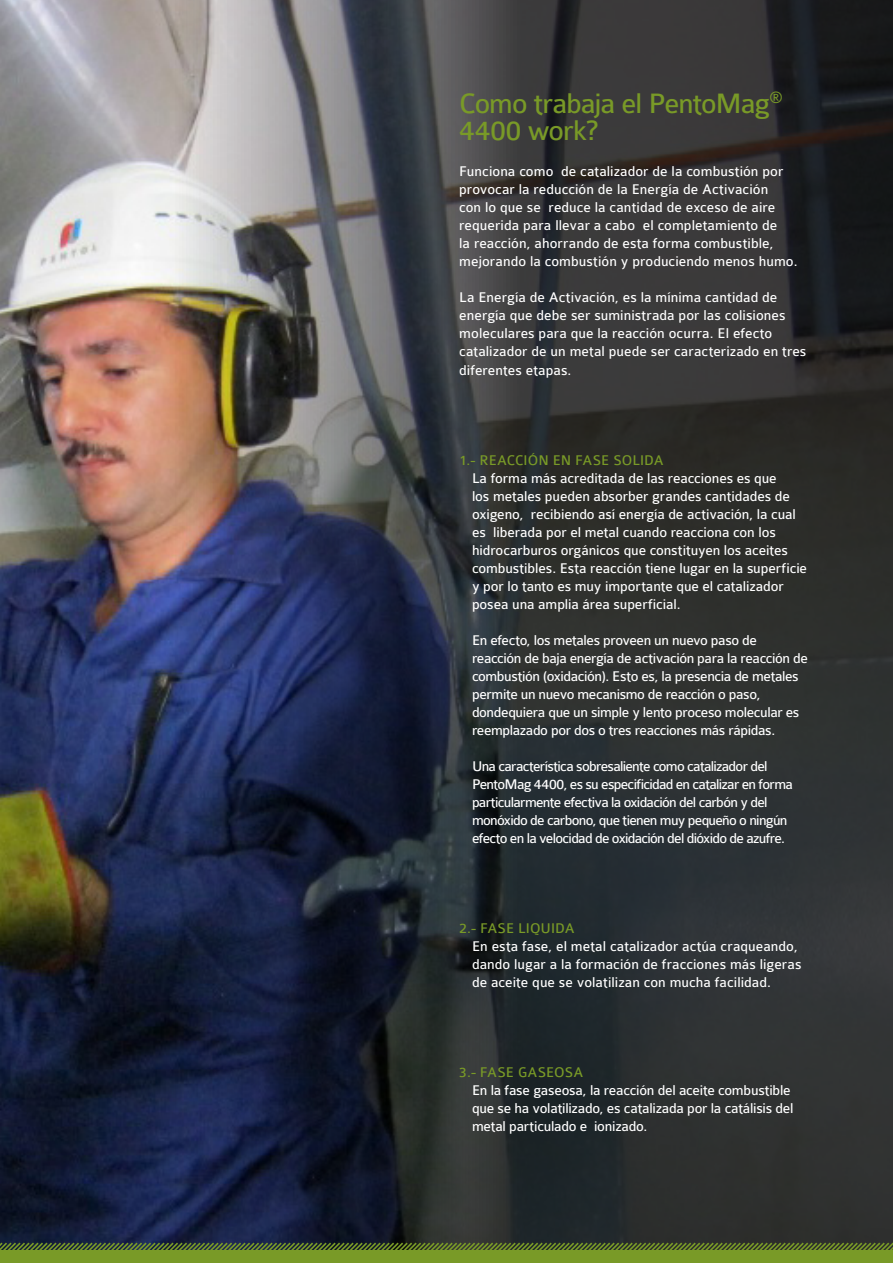
<style>
.page{position:relative;width:893px;height:1263px;background:#fff}
.page>*{position:absolute;margin:0;border:0;box-sizing:border-box;transform-origin:0 0}
.t1{font:30px/27px "Colaborate";letter-spacing:-.035em;color:#799a27}
.t2{font:15px/18px "Colaborate";letter-spacing:-.01em;color:#fff}
.t3{font:15px/18px "Colaborate";letter-spacing:-.045em;color:#fff}
.t4{font:15px "Colaborate";color:#799a27}
</style>
<div class="page">
<img style="left:0;top:0;width:893px;height:1241px">
<div style="left:0;top:1250px;width:893px;height:13px;background:#799a27"></div>
<svg style="left:0;top:1241px;width:893px;height:9px;background:#43542d"></svg>
<h1 class="t1" style="left:459px;top:91px;width:325px">Como trabaja el PentoMag<sup>®<br></sup>4400 work?</h1>
<p class="t2" style="left:459px;top:163px;width:340px">Funciona como de catalizador de la combustión por provocar la reducción de la Energía de Activación<br>con lo que se reduce la cantidad de exceso de aire requerida para llevar a cabo el completamiento de<br>la reacción, ahorrando de esta forma combustible, mejorando la combustión y produciendo menos humo.</p>
<p class="t2" style="left:459px;top:289px;width:349px">La Energía de Activación, es la mínima cantidad de energía que debe ser suministrada por las colisiones moleculares para que la reacción ocurra. El efecto catalizador de un metal puede ser caracterizado en tres diferentes etapas.</p>
<p class="t4" style="left:459px;top:452px;width:206px">1.- Reacc ión en fase solida</p>
<p class="t2" style="left:472px;top:469px;width:337px">La forma más acreditada de las reacciones es que<br>los metales pueden absorber grandes cantidades de oxigeno, recibiendo así energía de activación, la cual es liberada por el metal cuando reacciona con los hidrocarburos orgánicos que constituyen los aceites combustibles. Esta reacción tiene lugar en la superficie y por lo tanto es muy importante que el catalizador posea una amplia área superficial.</p>
<p class="t2" style="left:472px;top:631px;width:337px">En efecto, los metales proveen un nuevo paso de reacción de baja energía de activación para la reacción de combustión (oxidación). Esto es, la presencia de metales permite un nuevo mecanismo de reacción o paso, dondequiera que un simple y lento proceso molecular es reemplazado por dos o tres reacciones más rápidas.</p>
<p class="t3" style="left:472px;top:757px;width:323px">U na característica sobresaliente como catalizador del PentoMag 4400, es su especificidad en catalizar en forma particularmente efectiva la oxidación del carbón y del monóxido de carbono, que tienen muy pequeño o ningún efecto en la velocidad de oxidación del dióxido de azufre.</p>
<p class="t4" style="left:459px;top:920px;width:30px">2.- Fase</p>
<p class="t4" style="left:518px;top:920px;width:35px">Liquida</p>
<p class="t2" style="left:472px;top:937px;width:331px">En esta fase, el metal catalizador actúa craqueando, dando lugar a la formación de fracciones más ligeras de aceite que se volatilizan con mucha facilidad.</p>
<p class="t4" style="left:459px;top:1064px;width:30px">3.- Fase</p>
<p class="t4" style="left:518px;top:1064px;width:10px">Gase</p>
<p class="t4" style="left:554px;top:1064px;width:21px">osa</p>
<p class="t2" style="left:472px;top:1081px;width:323px">En la fase gaseosa, la reacción del aceite combustible que se ha volatilizado, es catalizada por la catálisis del metal particulado e ionizado.</p>
</div>
